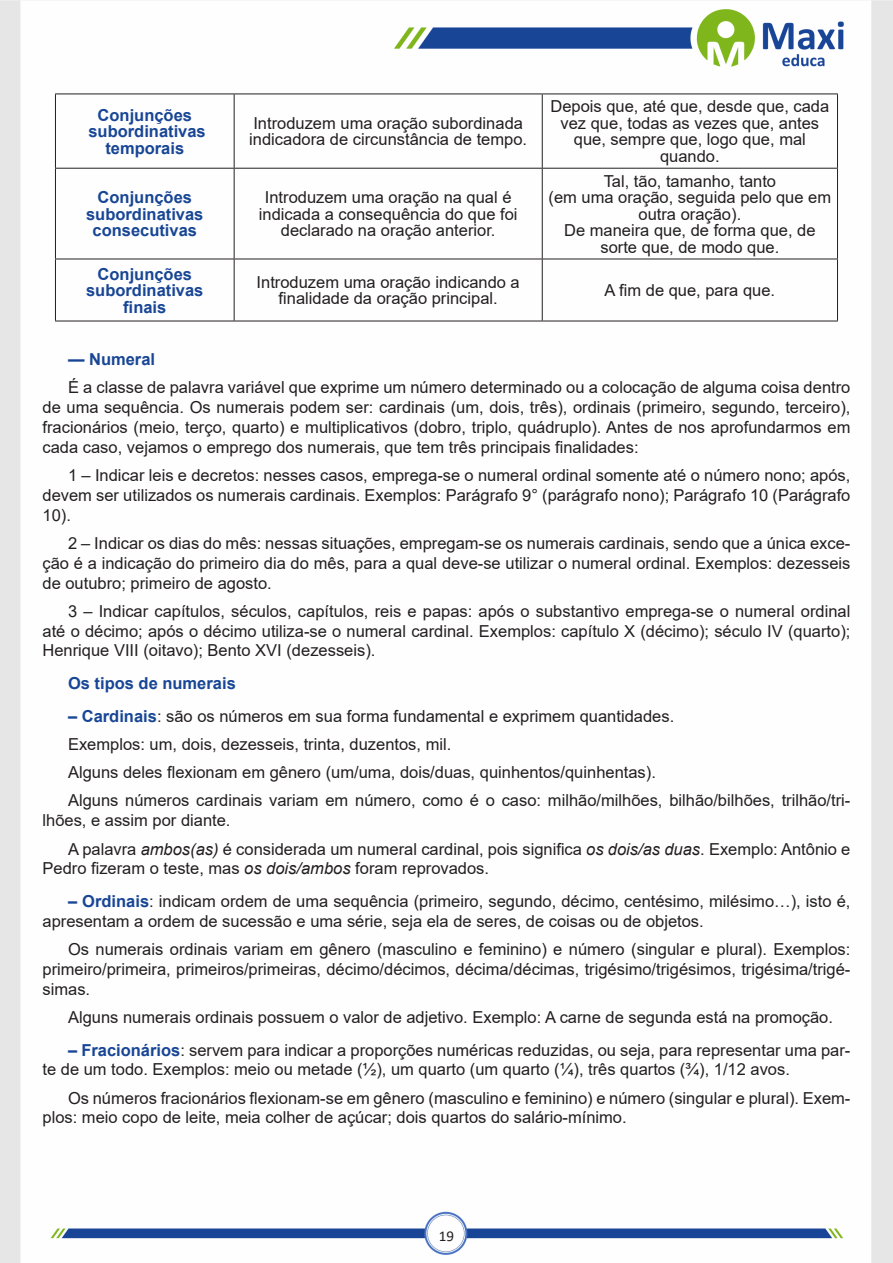
<style>
.page{position:relative;width:893px;height:1263px;background:#fff}
.page>*{position:absolute;margin:0;border:0;box-sizing:border-box;transform-origin:0 0}
.Default{font:16.5px/19.8px "Arial";color:#231f20}
.Default-2{font:700 16.5px "Arial";color:#184695}
.t1{font:15px "Calibri";color:#231f20}
.s1{font-weight:700;color:#184695}
.s2{font-style:italic}
</style>
<div class="page">
<img style="left:0;top:0;width:893px;height:1263px">
<hr style="left:55px;top:94px;width:1px;height:74px;background:#231f20">
<hr style="left:55px;top:94px;width:179px;height:1px;background:#231f20">
<hr style="left:234px;top:94px;width:1px;height:74px;background:#231f20">
<hr style="left:234px;top:94px;width:308px;height:1px;background:#231f20">
<hr style="left:542px;top:94px;width:1px;height:74px;background:#231f20">
<hr style="left:837px;top:94px;width:1px;height:74px;background:#231f20">
<hr style="left:542px;top:94px;width:296px;height:1px;background:#231f20">
<hr style="left:55px;top:169px;width:1px;height:90px;background:#231f20">
<hr style="left:55px;top:168px;width:179px;height:1px;background:#231f20">
<hr style="left:234px;top:169px;width:1px;height:90px;background:#231f20">
<hr style="left:234px;top:168px;width:308px;height:1px;background:#231f20">
<hr style="left:542px;top:169px;width:1px;height:90px;background:#231f20">
<hr style="left:837px;top:169px;width:1px;height:90px;background:#231f20">
<hr style="left:542px;top:168px;width:296px;height:1px;background:#231f20">
<hr style="left:55px;top:259px;width:1px;height:62px;background:#231f20">
<hr style="left:55px;top:259px;width:179px;height:1px;background:#231f20">
<hr style="left:55px;top:321px;width:179px;height:1px;background:#231f20">
<hr style="left:234px;top:259px;width:1px;height:62px;background:#231f20">
<hr style="left:234px;top:259px;width:308px;height:1px;background:#231f20">
<hr style="left:234px;top:321px;width:308px;height:1px;background:#231f20">
<hr style="left:542px;top:259px;width:1px;height:62px;background:#231f20">
<hr style="left:837px;top:259px;width:1px;height:62px;background:#231f20">
<hr style="left:542px;top:259px;width:296px;height:1px;background:#231f20">
<hr style="left:542px;top:321px;width:296px;height:1px;background:#231f20">
<p class="Default-2" style="left:98px;top:103px;width:96px">Conjunções</p>
<p class="Default-2" style="left:88px;top:120px;width:119px">subordinativas</p>
<p class="Default-2" style="left:105px;top:136px;width:80px">temporais</p>
<p class="Default-2" style="left:98px;top:186px;width:96px">Conjunções</p>
<p class="Default-2" style="left:86px;top:202px;width:119px">subordinativas</p>
<p class="Default-2" style="left:93px;top:219px;width:106px">consecutivas</p>
<p class="Default-2" style="left:98px;top:262px;width:96px">Conjunções</p>
<p class="Default-2" style="left:86px;top:279px;width:119px">subordinativas</p>
<p class="Default-2" style="left:123px;top:295px;width:45px">finais</p>
<p class="Default" style="left:249px;top:115px;width:279px;line-height:16.5px">Introduzem uma oração subordinada indicadora de circunstância de tempo.</p>
<p class="Default" style="left:265px;top:187px;width:248px">Introduzem uma oração na qual é</p>
<p class="Default" style="left:259px;top:204px;width:260px">indicada a consequência do que foi</p>
<p class="Default" style="left:281px;top:220px;width:216px">declarado na oração anterior.</p>
<p class="Default" style="left:257px;top:272px;width:265px">Introduzem uma oração indicando a</p>
<p class="Default" style="left:279px;top:288px;width:221px">finalidade da oração principal.</p>
<p class="Default" style="left:550px;top:98px;width:280px;line-height:16.5px;text-align:center">Depois que, até que, desde que, cada vez que, todas as vezes que, antes que, sempre que, logo que, mal</p>
<p class="Default" style="left:660px;top:146px;width:61px">quando.</p>
<p class="Default" style="left:604px;top:171px;width:174px">Tal, tão, tamanho, tanto</p>
<p class="Default" style="left:549px;top:189px;width:284px;line-height:16.5px;text-align:center">(em uma oração, seguida pelo que em outra oração).</p>
<p class="Default" style="left:564px;top:222px;width:253px;line-height:16.5px;text-align:center">De maneira que, de forma que, de sorte que, de modo que.</p>
<p class="Default" style="left:605px;top:280px;width:172px">A fim de que, para que.</p>
<p class="Default-2" style="left:68px;top:347px;width:89px">— Numeral</p>
<p class="Default" style="left:43px;top:377px;width:809px;text-align:justify;text-indent:26px">É a classe de palavra variável que exprime um número determinado ou a colocação de alguma coisa dentro de uma sequência. Os numerais podem ser: cardinais (um, dois, três), ordinais (primeiro, segundo, terceiro), fracionários (meio, terço, quarto) e multiplicativos (dobro, triplo, quádruplo). Antes de nos aprofundarmos em cada caso, vejamos o emprego dos numerais, que tem três principais finalidades:</p>
<p class="Default" style="left:43px;top:465px;width:809px;text-align:justify;text-indent:26px">1 – Indicar leis e decretos: nesses casos, emprega-se o numeral ordinal somente até o número nono; após, devem ser utilizados os numerais cardinais. Exemplos: Parágrafo 9° (parágrafo nono); Parágrafo 10 (Parágrafo 10).</p>
<p class="Default" style="left:43px;top:533px;width:809px;text-align:justify;text-indent:26px">2 – Indicar os dias do mês: nessas situações, empregam-se os numerais cardinais, sendo que a única exce&shy;ção é a indicação do primeiro dia do mês, para a qual deve-se utilizar o numeral ordinal. Exemplos: dezesseis de outubro; primeiro de agosto.</p>
<p class="Default" style="left:43px;top:601px;width:809px;text-align:justify;text-indent:26px">3 – Indicar capítulos, séculos, capítulos, reis e papas: após o substantivo emprega-se o numeral ordinal até o décimo; após o décimo utiliza-se o numeral cardinal. Exemplos: capítulo X (décimo); século IV (quarto); Henrique VIII (oitavo); Bento XVI (dezesseis).</p>
<p class="Default-2" style="left:68px;top:671px;width:169px">Os tipos de numerais</p>
<p class="Default" style="left:68px;top:706px;width:608px"><span class="s1">– Cardinais</span>: são os números em sua forma fundamental e exprimem quantidades.</p>
<p class="Default" style="left:68px;top:734px;width:385px">Exemplos: um, dois, dezesseis, trinta, duzentos, mil.</p>
<p class="Default" style="left:68px;top:762px;width:589px">Alguns deles flexionam em gênero (um/uma, dois/duas, quinhentos/quinhentas).</p>
<p class="Default" style="left:43px;top:791px;width:809px;text-indent:26px">Alguns números cardinais variam em número, como é o caso: milhão/milhões, bilhão/bilhões, trilhão/tri&shy;lhões, e assim por diante.</p>
<p class="Default" style="left:43px;top:839px;width:809px;text-indent:26px">A palavra <span class="s2">ambos(as)</span> é considerada um numeral cardinal, pois significa <span class="s2">os dois/as duas</span>. Exemplo: Antônio e<br>Pedro fizeram o teste, mas <span class="s2">os dois/ambos</span> foram reprovados.</p>
<p class="Default" style="left:43px;top:891px;width:809px;text-indent:26px"><span class="s1">– Ordinais</span>: indicam ordem de uma sequência (primeiro, segundo, décimo, centésimo, milésimo…), isto é, apresentam a ordem de sucessão e uma série, seja ela de seres, de coisas ou de objetos.</p>
<p class="Default" style="left:43px;top:939px;width:809px;text-align:justify;text-indent:26px">Os numerais ordinais variam em gênero (masculino e feminino) e número (singular e plural). Exemplos: primeiro/primeira, primeiros/primeiras, décimo/décimos, décima/décimas, trigésimo/trigésimos, trigésima/trigé&shy;simas.</p>
<p class="Default" style="left:68px;top:1007px;width:766px">Alguns numerais ordinais possuem o valor de adjetivo. Exemplo: A carne de segunda está na promoção.</p>
<p class="Default" style="left:43px;top:1040px;width:809px;text-indent:26px"><span class="s1">– Fracionários</span>: servem para indicar a proporções numéricas reduzidas, ou seja, para representar uma par&shy;te de um todo. Exemplos: meio ou metade (½), um quarto (um quarto (¼), três quartos (¾), 1/12 avos.</p>
<p class="Default" style="left:43px;top:1088px;width:809px;text-indent:26px">Os números fracionários flexionam-se em gênero (masculino e feminino) e número (singular e plural). Exem&shy;plos: meio copo de leite, meia colher de açúcar; dois quartos do salário-mínimo.</p>
<p class="t1" style="left:439px;top:1225px;width:17px">19</p>
</div>
